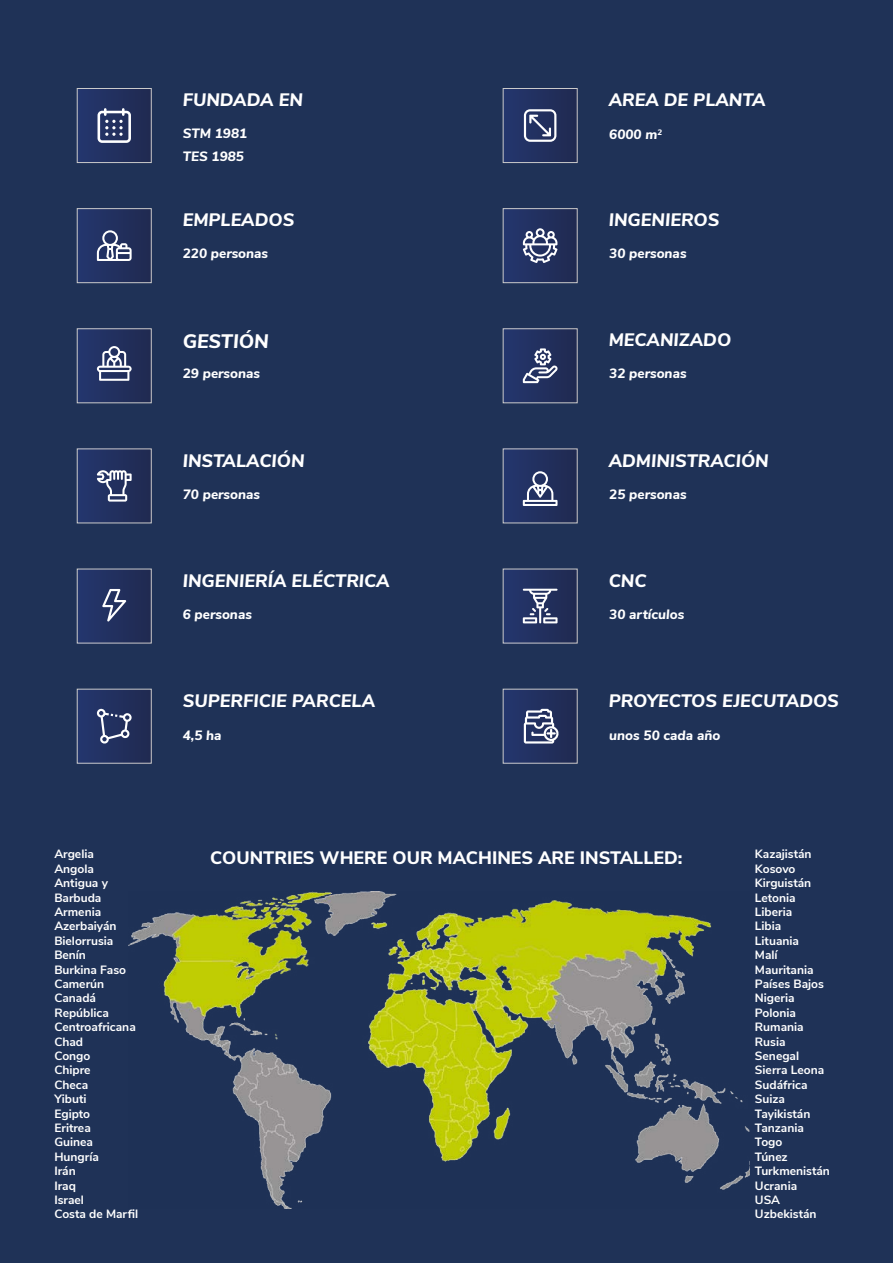
<style>
.page{position:relative;width:893px;height:1263px;background:#1f3257}
.page>*{position:absolute;margin:0;border:0;box-sizing:border-box;transform-origin:0 0}
.t1{font:italic 800 19.5px "Nunito Sans";color:#fff}
.t2{font:italic 800 18px "Nunito Sans";color:#fff}
.t3{font:800 18px "Nunito Sans";color:#fff}
.t4{font:italic 800 13.5px/23.5px "Nunito Sans";color:#fff}
.t5{font:700 12px/14.4px "Nunito Sans";color:#fff}
</style>
<div class="page">
<div style="left:77px;top:88px;width:74px;height:75px;background:linear-gradient(to right,#263970,#202a51)"></div>
<div style="left:77px;top:88px;width:75px;height:75px;border:1px solid #cacaca"></div>
<div style="left:503px;top:88px;width:74px;height:75px;background:linear-gradient(to right,#24366e,#202a51)"></div>
<div style="left:503px;top:88px;width:75px;height:75px;border:1px solid #cacaca"></div>
<div style="left:77px;top:209px;width:74px;height:74px;background:linear-gradient(to right,#24366e,#202a51)"></div>
<div style="left:77px;top:208px;width:75px;height:75px;border:1px solid #cacaca"></div>
<div style="left:503px;top:209px;width:74px;height:74px;background:linear-gradient(to right,#24366e,#202a51)"></div>
<div style="left:503px;top:208px;width:75px;height:75px;border:1px solid #cacaca"></div>
<div style="left:77px;top:329px;width:74px;height:74px;background:linear-gradient(to right,#24366e,#202a51)"></div>
<div style="left:77px;top:328px;width:75px;height:75px;border:1px solid #cacaca"></div>
<div style="left:503px;top:329px;width:74px;height:74px;background:linear-gradient(to right,#24376e,#202a51)"></div>
<div style="left:503px;top:328px;width:75px;height:75px;border:1px solid #cacaca"></div>
<div style="left:77px;top:449px;width:74px;height:74px;background:linear-gradient(to right,#24366e,#202a51)"></div>
<div style="left:77px;top:448px;width:75px;height:75px;border:1px solid #cacaca"></div>
<div style="left:503px;top:449px;width:74px;height:74px;background:linear-gradient(to right,#23366e,#212b51)"></div>
<div style="left:503px;top:448px;width:75px;height:75px;border:1px solid #cacaca"></div>
<div style="left:77px;top:569px;width:74px;height:74px;background:linear-gradient(to right,#24366e,#202a51)"></div>
<div style="left:77px;top:568px;width:75px;height:76px;border:1px solid #cacaca"></div>
<div style="left:503px;top:569px;width:74px;height:74px;background:linear-gradient(to right,#25386f,#232c53)"></div>
<div style="left:503px;top:568px;width:75px;height:76px;border:1px solid #cacaca"></div>
<div style="left:77px;top:689px;width:74px;height:74px;background:linear-gradient(to right,#24366e,#202a51)"></div>
<div style="left:77px;top:689px;width:75px;height:75px;border:1px solid #cacaca"></div>
<div style="left:503px;top:689px;width:74px;height:74px;background:linear-gradient(to right,#273970,#222c52)"></div>
<div style="left:503px;top:689px;width:75px;height:75px;border:1px solid #cacaca"></div>
<img style="left:129px;top:892px;width:620px;height:316px">
<svg style="left:97px;top:346px;width:35px;height:35px"></svg>
<svg style="left:523px;top:589px;width:34px;height:34px"></svg>
<svg style="left:98px;top:108px;width:33px;height:35px"></svg>
<svg style="left:102px;top:589px;width:24px;height:33px"></svg>
<svg style="left:97px;top:230px;width:35px;height:31px"></svg>
<svg style="left:523px;top:228px;width:35px;height:35px"></svg>
<svg style="left:524px;top:709px;width:36px;height:34px"></svg>
<svg style="left:97px;top:470px;width:35px;height:32px"></svg>
<svg style="left:523px;top:348px;width:35px;height:35px"></svg>
<svg style="left:523px;top:471px;width:34px;height:35px"></svg>
<svg style="left:524px;top:109px;width:32px;height:33px"></svg>
<svg style="left:97px;top:709px;width:35px;height:35px"></svg>
<h2 class="t2" style="left:183px;top:87px;width:122px">FUNDADA EN</h2>
<p class="t4" style="left:183px;top:120px;width:66px">STM 1981<br>TES 1985</p>
<h2 class="t2" style="left:609px;top:87px;width:158px">AREA DE PLANTA</h2>
<p class="t4" style="left:609px;top:122px;width:54px">6000 m<sup>2</sup></p>
<h2 class="t2" style="left:183px;top:207px;width:113px">EMPLEADOS</h2>
<h2 class="t2" style="left:609px;top:207px;width:112px">INGENIEROS</h2>
<p class="t4" style="left:183px;top:240px;width:87px">220 personas</p>
<p class="t4" style="left:609px;top:240px;width:79px">30 personas</p>
<h1 class="t1" style="left:183px;top:327px;width:88px">GESTIÓN</h1>
<h2 class="t2" style="left:609px;top:327px;width:124px">MECANIZADO</h2>
<p class="t4" style="left:183px;top:361px;width:79px">29 personas</p>
<p class="t4" style="left:609px;top:361px;width:79px">32 personas</p>
<h2 class="t2" style="left:183px;top:447px;width:123px">INSTALACIÓN</h2>
<h2 class="t2" style="left:609px;top:447px;width:162px">ADMINISTRACIÓN</h2>
<p class="t4" style="left:183px;top:481px;width:79px">70 personas</p>
<p class="t4" style="left:609px;top:481px;width:79px">25 personas</p>
<h2 class="t2" style="left:183px;top:567px;width:209px">INGENIERÍA ELÉCTRICA</h2>
<h2 class="t2" style="left:609px;top:567px;width:39px">CNC</h2>
<p class="t4" style="left:183px;top:602px;width:71px">6 personas</p>
<p class="t4" style="left:609px;top:602px;width:76px">30 artículos</p>
<h2 class="t2" style="left:183px;top:687px;width:194px">SUPERFICIE PARCELA</h2>
<h2 class="t2" style="left:609px;top:687px;width:232px">PROYECTOS EJECUTADOS</h2>
<p class="t4" style="left:183px;top:723px;width:40px">4,5 ha</p>
<p class="t4" style="left:609px;top:723px;width:113px">unos 50 cada año</p>
<p class="t5" style="left:54px;top:846px;width:85px">Argelia<br>Angola<br>Antigua y<br>Barbuda<br>Armenia<br>Azerbaiyán<br>Bielorrusia<br>Benín<br>Burkina Faso<br>Camerún<br>Canadá<br>República<br>Centroafricana<br>Chad<br>Congo<br>Chipre<br>Checa<br>Yibuti<br>Egipto<br>Eritrea<br>Guinea<br>Hungría<br>Irán<br>Iraq<br>Israel<br>Costa de Marfil</p>
<p class="t5" style="left:755px;top:846px;width:77px">Kazajistán<br>Kosovo<br>Kirguistán<br>Letonia<br>Liberia<br>Libia<br>Lituania<br>Malí<br>Mauritania<br>Países Bajos<br>Nigeria<br>Polonia<br>Rumania<br>Rusia<br>Senegal<br>Sierra Leona<br>Sudáfrica<br>Suiza<br>Tayikistán<br>Tanzania<br>Togo<br>Túnez<br>Turkmenistán<br>Ucrania<br>USA<br>Uzbekistán</p>
<h2 class="t3" style="left:210px;top:845px;width:474px">COUNTRIES WHERE OUR MACHINES ARE INSTALLED:</h2>
</div>
